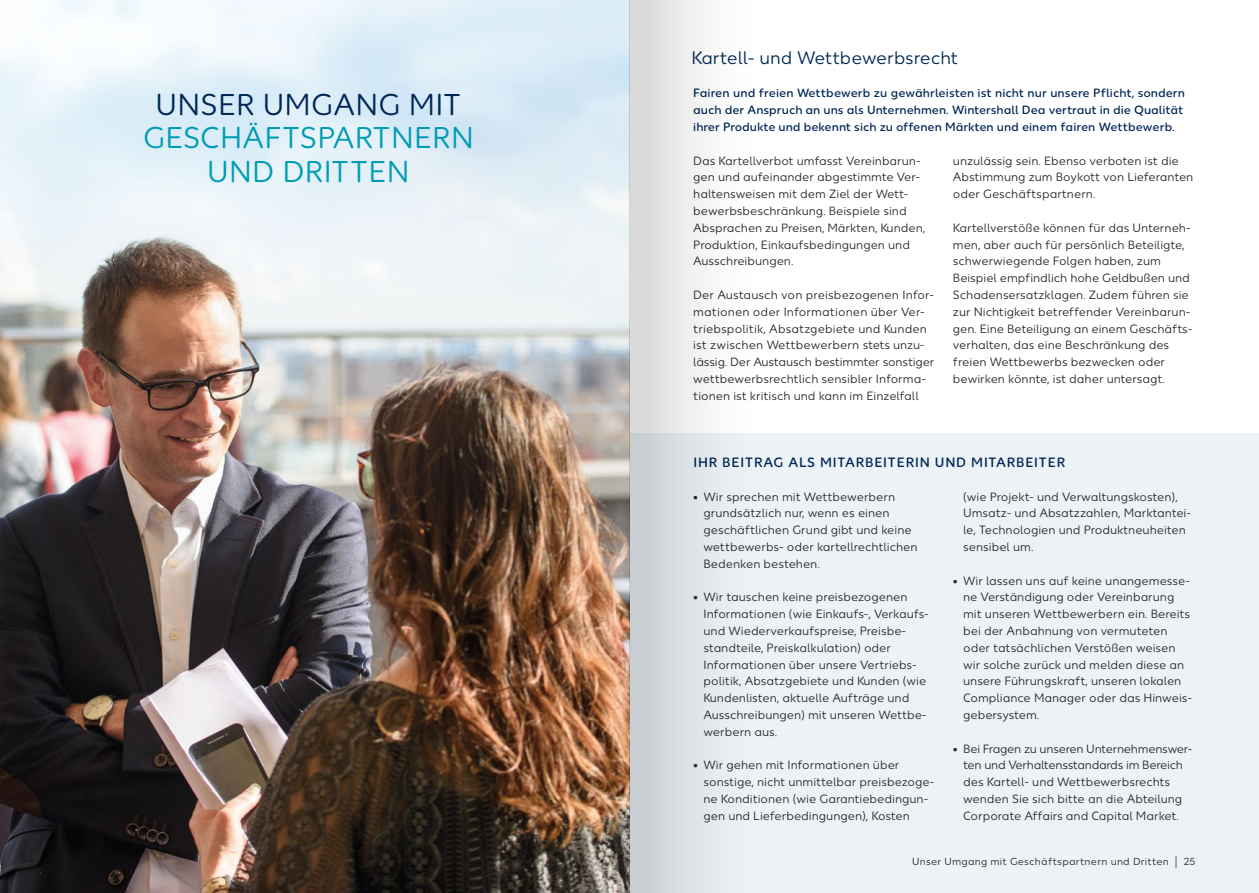
<style>
.page{position:relative;width:1259px;height:893px;background:#fff}
.page>*{position:absolute;margin:0;border:0;box-sizing:border-box;transform-origin:0 0}
.t1{font:30px/33.6px "Wintershall Dea";letter-spacing:.01em;color:#009cb4;text-align:center}
.t2{font:30px "Wintershall Dea";letter-spacing:.01em;color:#002856}
.t3{font:18px "Wintershall Dea";color:#002856}
.t4{font:500 13.5px "Wintershall Dea";letter-spacing:.06em;color:#002856}
.t5{font:12px/16.8px "Wintershall Dea";color:#282827}
.t6{font:500 12px/16.8px "Wintershall Dea";color:#002856}
.t7{font:12px/16.8px "Wintershall Dea";letter-spacing:-.02em;color:#282827}
.t8{font:10.2px "Wintershall Dea";letter-spacing:.025em;color:#282827}
</style>
<div class="page">
<div style="left:629px;top:433px;width:630px;height:460px;background:#ecf2f6"></div>
<img style="left:0;top:0;width:629px;height:893px">
<div style="left:629px;top:0;width:145px;height:893px;background:linear-gradient(to right,#d1d4d6,#fcffff)"></div>
<h1 class="t2" style="left:156px;top:87px;width:307px">UNSER UMGANG MIT</h1>
<h1 class="t1" style="left:143px;top:122px;width:332px">GESCHÄFTSPARTNERN<br>UND DRITTEN</h1>
<h2 class="t3" style="left:691px;top:47px;width:268px">Kartell- und Wettbewerbsrecht</h2>
<p class="t6" style="left:693px;top:85px;width:493px">Fairen und freien Wettbewerb zu gewährleisten ist nicht nur unsere Pflicht, sondern auch der Anspruch an uns als Unternehmen. Wintershall Dea vertraut in die Qualität ihrer Produkte und bekennt sich zu offenen Märkten und einem fairen Wettbewerb.</p>
<p class="t5" style="left:693px;top:153px;width:233px">Das Kartellverbot umfasst Vereinbarun&shy;gen und aufeinander abgestimmte Ver&shy;haltensweisen mit dem Ziel der Wett&shy;bewerbsbeschränkung. Beispiele sind Absprachen zu Preisen, Märkten, Kunden, Produktion, Einkaufsbedingungen und Ausschreibungen.</p>
<p class="t5" style="left:693px;top:287px;width:243px">Der Austausch von preisbezogenen Infor&shy;mationen oder Informationen über Ver&shy;triebspolitik, Absatzgebiete und Kunden ist zwischen Wettbewerbern stets unzu&shy;lässig. Der Austausch bestimmter sonstiger wettbewerbsrechtlich sensibler Informa&shy;tionen ist kritisch und kann im Einzelfall</p>
<p class="t5" style="left:953px;top:153px;width:242px">unzulässig sein. Ebenso verboten ist die<br>Abstimmung zum Boykott von Lieferanten oder Geschäftspartnern.</p>
<p class="t5" style="left:953px;top:220px;width:241px">Kartellverstöße können für das Unterneh&shy;men, aber auch für persönlich Beteiligte, schwerwiegende Folgen haben, zum Beispiel empfindlich hohe Geldbußen und Schadensersatzklagen. Zudem führen sie zur Nichtigkeit betreffender Vereinbarun&shy;gen. Eine Beteiligung an einem Geschäfts&shy;verhalten, das eine Beschränkung des freien Wettbewerbs bezwecken oder bewirken könnte, ist daher untersagt.</p>
<p class="t4" style="left:693px;top:454px;width:373px">IHR BEITRAG ALS MITARBEITERIN UND MITARBEITER</p>
<p class="t5" style="left:703px;top:489px;width:216px;text-indent:-10px">• Wir sprechen mit Wettbewerbern grundsätzlich nur, wenn es einen geschäftlichen Grund gibt und keine wettbewerbs- oder kartellrechtlichen<br>Bedenken bestehen.</p>
<p class="t5" style="left:703px;top:589px;width:227px;text-indent:-10px">• Wir tauschen keine preisbezogenen Informationen (wie Einkaufs-, Verkaufs&shy;und Wiederverkaufspreise, Preisbe&shy;standteile, Preiskalkulation) oder Informationen über unsere Vertriebs&shy;politik, Absatzgebiete und Kunden (wie Kundenlisten, aktuelle Aufträge und Ausschreibungen) mit unseren Wettbe&shy;werbern aus.</p>
<p class="t5" style="left:703px;top:757px;width:232px;text-indent:-10px">• Wir gehen mit Informationen über sonstige, nicht unmittelbar preisbezoge&shy;ne Konditionen (wie Garantiebedingun&shy;gen und Lieferbedingungen), Kosten</p>
<p class="t5" style="left:963px;top:489px;width:229px">(wie Projekt- und Verwaltungskosten), Umsatz- und Absatzzahlen, Marktantei&shy;le, Technologien und Produktneuheiten sensibel um.</p>
<p class="t5" style="left:963px;top:573px;width:230px;text-indent:-10px">• Wir lassen uns auf keine unangemesse&shy;ne Verständigung oder Vereinbarung mit unseren Wettbewerbern ein. Bereits bei der Anbahnung von vermuteten oder tatsächlichen Verstößen weisen wir solche zurück und melden diese an unsere Führungskraft, unseren lokalen Compliance Manager oder das Hinweis&shy;gebersystem.</p>
<p class="t7" style="left:963px;top:741px;width:231px;text-indent:-10px">• Bei Fragen zu unseren Unternehmenswer&shy;ten und Verhaltensstandards im Bereich des Kartell- und Wettbewerbsrechts wenden Sie sich bitte an die Abteilung Corporate Affairs and Capital Market.</p>
<p class="t8" style="left:912px;top:856px;width:284px">Unser Umgang mit Geschäftspartnern und Dritten | 25</p>
</div>
